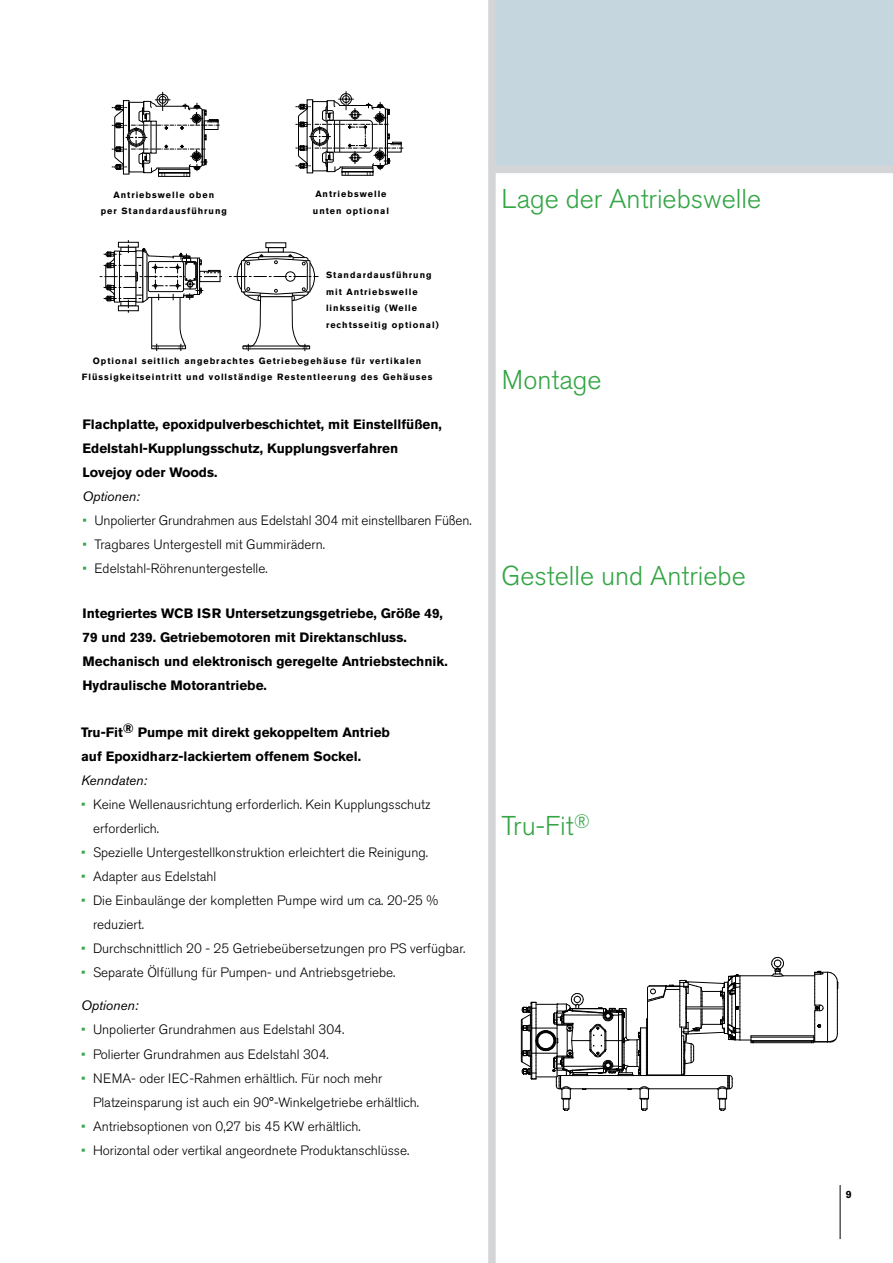
<style>
.page{position:relative;width:893px;height:1263px;background:#fff}
.page>*{position:absolute;margin:0;border:0;box-sizing:border-box;transform-origin:0 0}
.Body_Copy_Headline{font:300 27px "Akzidenz Grotesk BE";color:#33a544}
.t1{font:300 13.5px/24px "Akzidenz Grotesk BE";color:#000}
.Body_Copy_Sub-Headli{font:700 13.5px/24px "Akzidenz Grotesk BE";color:#000}
.Body_Copy_Sub-Headli-2{font:italic 13.5px "Akzidenz Grotesk BE";color:#000}
.t2{font:700 10.5px "Akzidenz Grotesk BE";color:#000}
.Captions__Center_Ali{font:700 9px/16.5px "Akzidenz Grotesk BE";letter-spacing:.11em;color:#000;text-align:center}
.Captions__Left_Align{font:700 9px/16.5px "Akzidenz Grotesk BE";letter-spacing:.11em;color:#000}
.s1{color:#33a544}
</style>
<div class="page">
<hr style="left:840px;top:1185px;width:1px;height:54px;background:#000">
<svg style="left:112px;top:92px;width:108px;height:85px"></svg>
<div style="left:342px;top:171px;width:31px;height:5px;border:1px solid #000"></div>
<svg style="left:295px;top:91px;width:108px;height:84px"></svg>
<svg style="left:268px;top:248px;width:16px;height:3px"></svg>
<svg style="left:266px;top:242px;width:20px;height:6px"></svg>
<svg style="left:229px;top:251px;width:89px;height:100px"></svg>
<svg style="left:100px;top:240px;width:122px;height:111px"></svg>
<hr style="left:751px;top:1037px;width:63px;height:1px;background:#000">
<hr style="left:753px;top:1042px;width:59px;height:1px;background:#000">
<hr style="left:753px;top:1041px;width:59px;height:1px;background:#000">
<hr style="left:751px;top:1040px;width:63px;height:1px;background:#000">
<svg style="left:771px;top:957px;width:13px;height:20px"></svg>
<hr style="left:740px;top:975px;width:32px;height:1px;background:#000">
<hr style="left:783px;top:975px;width:32px;height:1px;background:#000">
<svg style="left:811px;top:971px;width:27px;height:72px"></svg>
<hr style="left:751px;top:1035px;width:63px;height:1px;background:#000">
<svg style="left:521px;top:974px;width:233px;height:136px"></svg>
<div style="left:490px;top:0;width:403px;height:166px;background:#c5d6df"></div>
<div style="left:490px;top:166px;width:403px;height:7px;background:#d4d5d7"></div>
<div style="left:488px;top:0;width:8px;height:1263px;background:#d4d5d7"></div>
<p class="Captions__Center_Ali" style="left:101px;top:186px;width:127px">Antriebswelle oben<br>per Standardausführung</p>
<p class="Captions__Center_Ali" style="left:313px;top:186px;width:78px;text-align:left">Antriebswelle unten optional</p>
<p class="Captions__Left_Align" style="left:326px;top:267px;width:114px">Standardausführung mit Antriebswelle linksseitig (Welle rechtsseitig optional)</p>
<p class="Captions__Center_Ali" style="left:82px;top:353px;width:352px">Optional seitlich angebrachtes Getriebegehäuse für vertikalen<br>Flüssigkeitseintritt und vollständige Restentleerung des Gehäuses</p>
<p class="Body_Copy_Sub-Headli" style="left:82px;top:412px;width:361px">Flachplatte, epoxidpulverbeschichtet, mit Einstellfüßen,<br>Edelstahl-Kupplungsschutz, Kupplungsverfahren<br>Lovejoy oder Woods.</p>
<p class="Body_Copy_Sub-Headli-2" style="left:82px;top:488px;width:59px">Optionen:</p>
<p class="t1" style="left:82px;top:509px;width:391px"><span class="s1">•</span> Unpolierter Grundrahmen aus Edelstahl 304 mit einstellbaren Füßen.</p>
<p class="t1" style="left:82px;top:533px;width:244px"><span class="s1">•</span> Tragbares Untergestell mit Gummirädern.</p>
<p class="t1" style="left:82px;top:557px;width:187px"><span class="s1">•</span> Edelstahl-Röhrenuntergestelle.</p>
<p class="Body_Copy_Sub-Headli" style="left:82px;top:601px;width:362px">Integriertes WCB ISR Untersetzungsgetriebe, Größe 49,<br>79 und 239. Getriebemotoren mit Direktanschluss.</p>
<p class="Body_Copy_Sub-Headli" style="left:82px;top:649px;width:367px">Mechanisch und elektronisch geregelte Antriebstechnik.</p>
<p class="Body_Copy_Sub-Headli" style="left:82px;top:673px;width:186px">Hydraulische Motorantriebe.</p>
<p class="Body_Copy_Sub-Headli" style="left:81px;top:721px;width:310px">Tru-Fit® Pumpe mit direkt gekoppeltem Antrieb auf Epoxidharz-lackiertem offenem Sockel.</p>
<p class="Body_Copy_Sub-Headli-2" style="left:81px;top:773px;width:68px">Kenndaten:</p>
<p class="t1" style="left:93px;top:793px;width:339px;text-indent:-12px"><span class="s1">•</span> Keine Wellenausrichtung erforderlich. Kein Kupplungsschutz erforderlich.</p>
<p class="t1" style="left:81px;top:841px;width:348px"><span class="s1">•</span> Spezielle Untergestellkonstruktion erleichtert die Reinigung.</p>
<p class="t1" style="left:81px;top:865px;width:137px"><span class="s1">•</span> Adapter aus Edelstahl</p>
<p class="t1" style="left:93px;top:889px;width:347px;text-indent:-12px"><span class="s1">•</span> Die Einbaulänge der kompletten Pumpe wird um ca. 20-25 % reduziert.</p>
<p class="t1" style="left:81px;top:937px;width:386px"><span class="s1">•</span> Durchschnittlich 20 - 25 Getriebeübersetzungen pro PS verfügbar.</p>
<p class="t1" style="left:81px;top:961px;width:316px"><span class="s1">•</span> Separate Ölfüllung für Pumpen- und Antriebsgetriebe.</p>
<p class="Body_Copy_Sub-Headli-2" style="left:81px;top:998px;width:59px">Optionen:</p>
<p class="t1" style="left:81px;top:1018px;width:265px"><span class="s1">•</span> Unpolierter Grundrahmen aus Edelstahl 304.</p>
<p class="t1" style="left:81px;top:1042px;width:249px"><span class="s1">•</span> Polierter Grundrahmen aus Edelstahl 304.</p>
<p class="t1" style="left:93px;top:1066px;width:328px;text-indent:-12px"><span class="s1">•</span> NEMA- oder IEC-Rahmen erhältlich. Für noch mehr<br>Platzeinsparung ist auch ein 90°-Winkelgetriebe erhältlich.</p>
<p class="t1" style="left:81px;top:1114px;width:281px"><span class="s1">•</span> Antriebsoptionen von 0,27 bis 45 KW erhältlich.</p>
<p class="t1" style="left:81px;top:1138px;width:330px"><span class="s1">•</span> Horizontal oder vertikal angeordnete Produktanschlüsse.</p>
<p class="Body_Copy_Headline" style="left:502px;top:183px;width:261px">Lage der Antriebswelle</p>
<p class="Body_Copy_Headline" style="left:502px;top:365px;width:101px">Montage</p>
<p class="Body_Copy_Headline" style="left:501px;top:561px;width:246px">Gestelle und Antriebe</p>
<p class="Body_Copy_Headline" style="left:501px;top:810px;width:90px">Tru-Fit<sup>®</sup></p>
<p class="t2" style="left:846px;top:1188px;width:7px">9</p>
</div>
